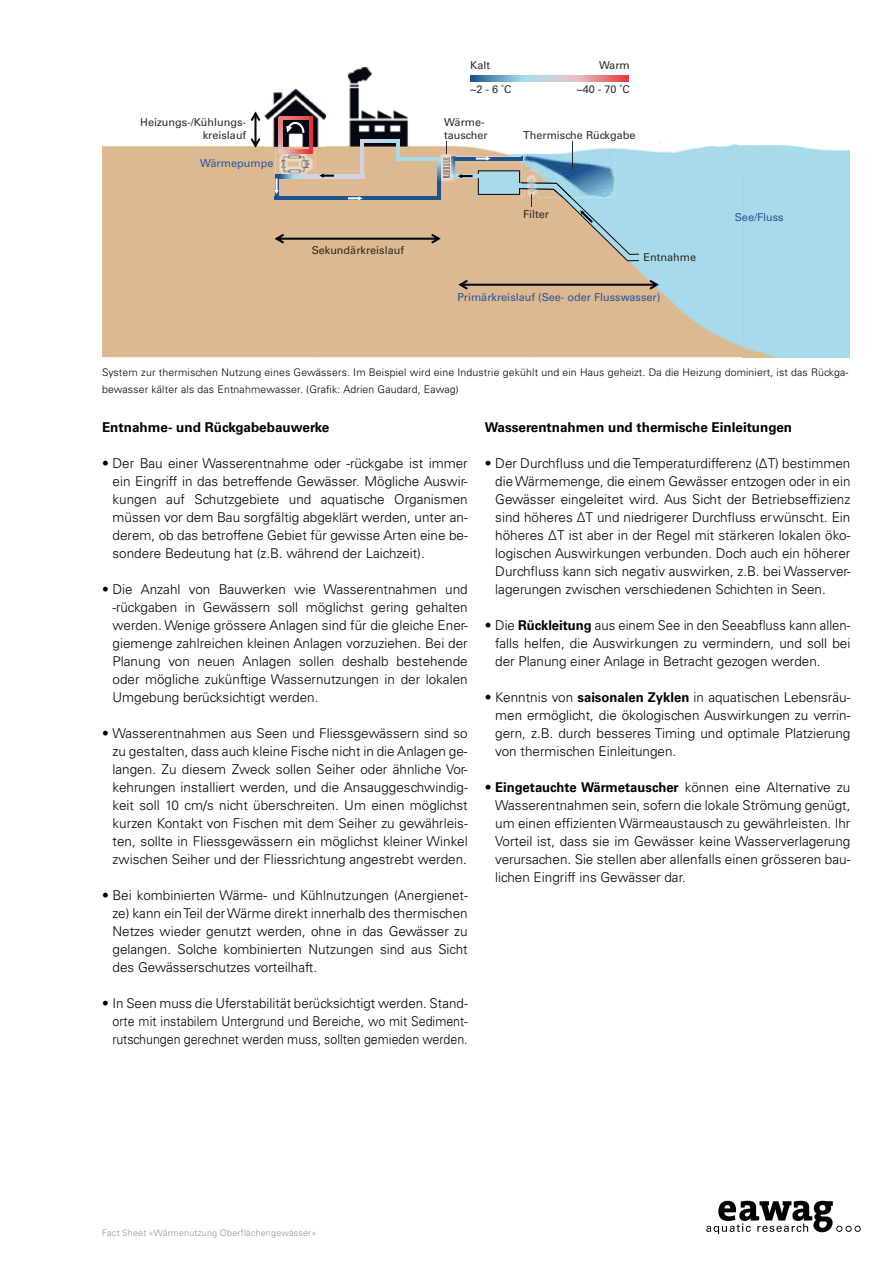
<style>
.page{position:relative;width:893px;height:1263px;background:#fff}
.page>*{position:absolute;margin:0;border:0;box-sizing:border-box;transform-origin:0 0}
.t1{font:300 13.5px/18px "Univers LT Std";color:#000;text-align:justify}
.t2{font:700 13.5px "Univers LT Std";color:#000}
.t3{font:10.8px/13px "Univers LT Std";color:#2e2c20;text-align:right}
.t4{font:10.8px "Univers LT Std";color:#29569d}
.t5{font:300 10.5px/16.5px "Univers LT Std";letter-spacing:.015em;color:#000}
.t6{font:300 9px "Univers LT Std";letter-spacing:.02em;color:#949290}
.s1{font-weight:700}
</style>
<div class="page">
<svg style="left:706px;top:1201px;width:155px;height:33px"></svg>
<img style="left:102px;top:81px;width:748px;height:276px">
<img style="left:346px;top:67px;width:64px;height:74px">
<img style="left:265px;top:88px;width:61px;height:58px">
<svg style="left:282px;top:116px;width:27px;height:4px"></svg>
<svg style="left:278px;top:116px;width:4px;height:25px"></svg>
<svg style="left:286px;top:122px;width:18px;height:11px"></svg>
<hr style="left:309px;top:116px;width:4px;height:38px;background:#e5323d">
<svg style="left:458px;top:280px;width:201px;height:10px;background:#aa9075"></svg>
<svg style="left:251px;top:111px;width:9px;height:37px"></svg>
<svg style="left:470px;top:75px;width:159px;height:6px"></svg>
<svg style="left:364px;top:139px;width:33px;height:2px"></svg>
<hr style="left:397px;top:139px;width:3px;height:21px;background:#a8dbea">
<hr style="left:360px;top:139px;width:4px;height:39px;background:#d1d3e0">
<svg style="left:274px;top:141px;width:368px;height:122px;background:#c4b8a4"></svg>
<p class="t3" style="left:470px;top:59px;width:21px">Kalt</p>
<p class="t3" style="left:599px;top:59px;width:32px">Warm</p>
<p class="t3" style="left:470px;top:83px;width:43px">~2 - 6 ˚C</p>
<p class="t3" style="left:576px;top:83px;width:55px">~40 - 70 ˚C</p>
<p class="t3" style="left:140px;top:116px;width:108px">Heizungs-/Kühlungs&shy;kreislauf</p>
<p class="t3" style="left:444px;top:116px;width:45px;text-align:left">Wärme&shy;tauscher</p>
<p class="t4" style="left:200px;top:156px;width:75px">Wärmepumpe</p>
<p class="t3" style="left:523px;top:129px;width:114px">Thermische Rückgabe</p>
<p class="t3" style="left:523px;top:207px;width:27px">Filter</p>
<p class="t3" style="left:312px;top:244px;width:94px">Sekundärkreislauf</p>
<p class="t3" style="left:644px;top:251px;width:54px">Entnahme</p>
<p class="t4" style="left:457px;top:291px;width:204px">Primärkreislauf (See- oder Flusswasser)</p>
<p class="t4" style="left:735px;top:211px;width:50px">See/Fluss</p>
<p class="t5" style="left:102px;top:364px;width:748px">System zur thermischen Nutzung eines Gewässers. Im Beispiel wird eine Industrie gekühlt und ein Haus geheizt. Da die Heizung dominiert, ist das Rückga&shy;bewasser kälter als das Entnahmewasser. (Grafik: Adrien Gaudard, Eawag)</p>
<p class="t2" style="left:102px;top:419px;width:229px">Entnahme- und Rückgabebauwerke</p>
<p class="t1" style="left:113px;top:454px;width:357px;text-indent:-11px">• Der Bau einer Wasserentnahme oder -rückgabe ist immer ein Eingriff in das betreffende Gewässer. Mögliche Auswir&shy;kungen auf Schutzgebiete und aquatische Organismen müssen vor dem Bau sorgfältig abgeklärt werden, unter an&shy;derem, ob das betroffene Gebiet für gewisse Arten eine be&shy;sondere Bedeutung hat (z.B. während der Laichzeit).</p>
<p class="t1" style="left:113px;top:580px;width:357px;text-indent:-11px">• Die Anzahl von Bauwerken wie Wasserentnahmen und -rückgaben in Gewässern soll möglichst gering gehalten werden. Wenige grössere Anlagen sind für die gleiche Ener&shy;giemenge zahlreichen kleinen Anlagen vorzuziehen. Bei der Planung von neuen Anlagen sollen deshalb bestehende oder mögliche zukünftige Wassernutzungen in der lokalen Umgebung berücksichtigt werden.</p>
<p class="t1" style="left:113px;top:724px;width:357px;text-indent:-11px">• Wasserentnahmen aus Seen und Fliessgewässern sind so zu gestalten, dass auch kleine Fische nicht in die Anlagen ge&shy;langen. Zu diesem Zweck sollen Seiher oder ähnliche Vor&shy;kehrungen installiert werden, und die Ansauggeschwindig&shy;keit soll 10 cm/s nicht überschreiten. Um einen möglichst kurzen Kontakt von Fischen mit dem Seiher zu gewährleis&shy;ten, sollte in Fliessgewässern ein möglichst kleiner Winkel zwischen Seiher und der Fliessrichtung angestrebt werden.</p>
<p class="t1" style="left:113px;top:886px;width:357px;text-indent:-11px">• Bei kombinierten Wärme- und Kühlnutzungen (Anergienet&shy;ze) kann ein Teil der Wärme direkt innerhalb des thermischen Netzes wieder genutzt werden, ohne in das Gewässer zu gelangen. Solche kombinierten Nutzungen sind aus Sicht des Gewässerschutzes vorteilhaft.</p>
<p class="t1" style="left:113px;top:994px;width:357px;text-indent:-10px">• In Seen muss die Uferstabilität berücksichtigt werden. Stand&shy;orte mit instabilem Untergrund und Bereiche, wo mit Sediment&shy;rutschungen gerechnet werden muss, sollten gemieden werden.</p>
<p class="t2" style="left:485px;top:419px;width:309px">Wasserentnahmen und thermische Einleitungen</p>
<p class="t1" style="left:495px;top:454px;width:357px;text-indent:-11px">• Der Durchfluss und die Temperaturdifferenz (ΔT) bestimmen die Wärmemenge, die einem Gewässer entzogen oder in ein Gewässer eingeleitet wird. Aus Sicht der Betriebseffizienz sind höheres ΔT und niedrigerer Durchfluss erwünscht. Ein höheres ΔT ist aber in der Regel mit stärkeren lokalen öko&shy;logischen Auswirkungen verbunden. Doch auch ein höherer Durchfluss kann sich negativ auswirken, z.B. bei Wasserver&shy;lagerungen zwischen verschiedenen Schichten in Seen.</p>
<p class="t1" style="left:495px;top:616px;width:357px;text-indent:-11px">• Die <span class="s1">Rückleitung</span> aus einem See in den Seeabfluss kann allen&shy;falls helfen, die Auswirkungen zu vermindern, und soll bei der Planung einer Anlage in Betracht gezogen werden.</p>
<p class="t1" style="left:495px;top:688px;width:357px;text-indent:-10px">• Kenntnis von <span class="s1">saisonalen Zyklen</span> in aquatischen Lebensräu&shy;men ermöglicht, die ökologischen Auswirkungen zu verrin&shy;gern, z.B. durch besseres Timing und optimale Platzierung von thermischen Einleitungen.</p>
<p class="t1" style="left:495px;top:778px;width:357px;text-indent:-11px">• <span class="s1">Eingetauchte Wärmetauscher</span> können eine Alternative zu Wasserentnahmen sein, sofern die lokale Strömung genügt, um einen effizienten Wärmeaustausch zu gewährleisten. Ihr Vorteil ist, dass sie im Gewässer keine Wasserverlagerung verursachen. Sie stellen aber allenfalls einen grösseren bau&shy;lichen Eingriff ins Gewässer dar.</p>
<p class="t6" style="left:102px;top:1227px;width:216px">Fact Sheet «Wärmenutzung Oberflächengewässer»</p>
</div>
